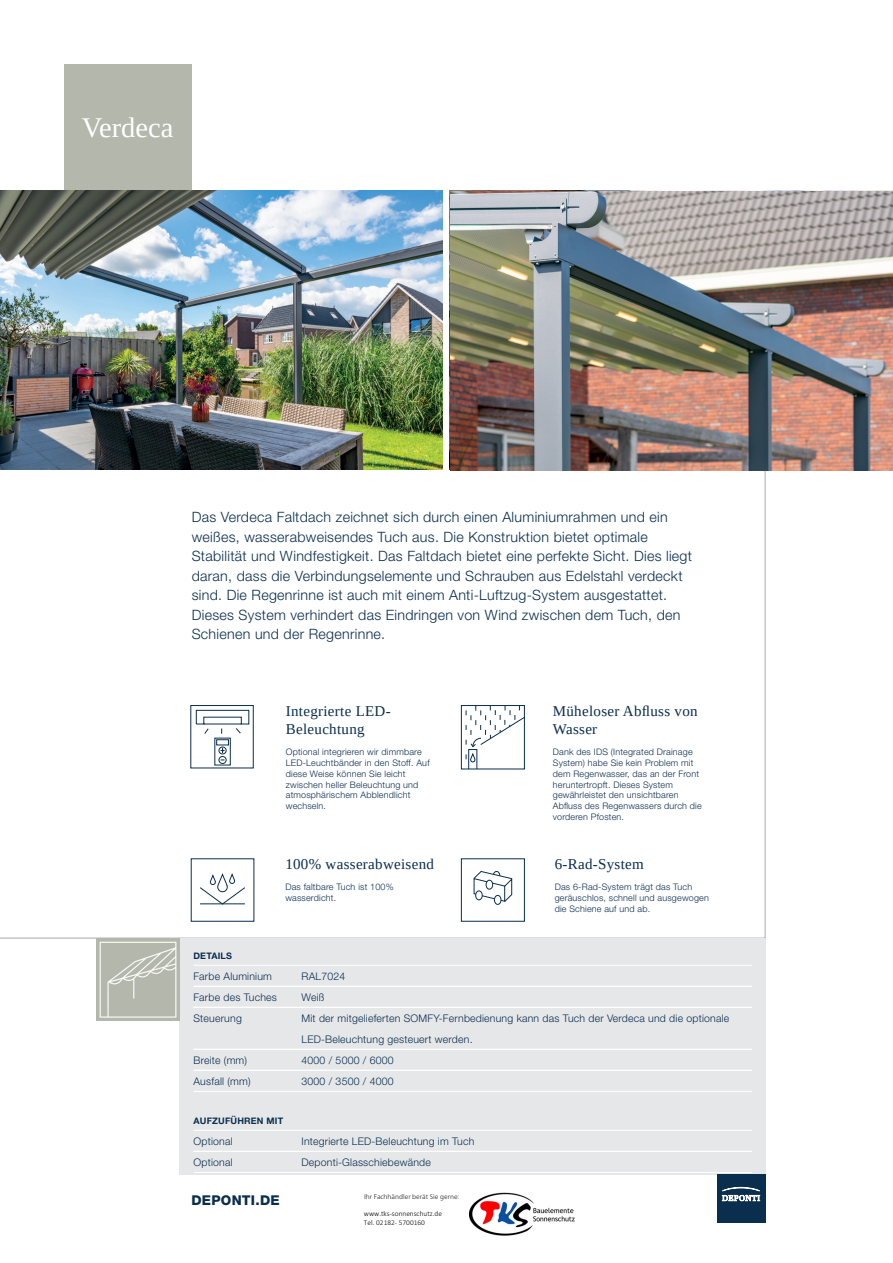
<style>
.page{position:relative;width:893px;height:1263px;background:#fff}
.page>*{position:absolute;margin:0;border:0;box-sizing:border-box;transform-origin:0 0}
.t1{font:28.5px "Tinos";color:#fff}
.t2{font:15px/18px "Tinos";letter-spacing:.02em;color:#0a2e4e}
.t3{font:300 14.25px/19.5px "Helvetica Neue LT Std";letter-spacing:.02em;color:#0a2e4e}
.t4{font:800 13.5px "Helvetica Neue LT Std";letter-spacing:.02em;color:#0a2e4e}
.t5{font:300 10.5px/21px "Helvetica Neue LT Std";letter-spacing:.02em;color:#0a2e4e}
.t6{font:300 9px/10.8px "Helvetica Neue LT Std";letter-spacing:.02em;color:#0a2e4e}
.t7{font:700 9px "Helvetica Neue LT Std";letter-spacing:.02em;color:#0a2e4e}
.t8{font:300 7.35px/8.9px "Calibri";color:#000}
.t9{font:300 6.75px "Frutiger Neue LTW1 G";color:#231f20}
</style>
<div class="page">
<svg style="left:0;top:469px;width:765px;height:469px"></svg>
<div style="left:64px;top:64px;width:127px;height:127px;background:#b4b7ac"></div>
<img style="left:0;top:191px;width:442px;height:278px">
<div style="left:214px;top:738px;width:17px;height:27px;border:1px solid #0a2e4e"></div>
<div style="left:216px;top:739px;width:13px;height:6px;border:1px solid #0a2e4e"></div>
<div style="left:219px;top:747px;width:8px;height:7px;border:1px solid #0a2e4e;border-radius:50%"></div>
<div style="left:219px;top:756px;width:8px;height:8px;border:1px solid #0a2e4e;border-radius:50%"></div>
<svg style="left:221px;top:749px;width:4px;height:3px"></svg>
<svg style="left:196px;top:709px;width:54px;height:25px"></svg>
<div style="left:190px;top:705px;width:64px;height:63px;border:1px solid #0a2e4e"></div>
<div style="left:461px;top:705px;width:64px;height:64px;border:1px solid #0a2e4e"></div>
<div style="left:468px;top:749px;width:9px;height:20px;border:1px solid #0a2e4e"></div>
<svg style="left:466px;top:705px;width:59px;height:58px"></svg>
<svg style="left:199px;top:873px;width:47px;height:32px"></svg>
<div style="left:461px;top:858px;width:64px;height:64px;border:1px solid #0a2e4e"></div>
<svg style="left:473px;top:871px;width:40px;height:31px"></svg>
<div style="left:476px;top:891px;width:6px;height:9px;background:#fff;border-radius:50%"></div>
<div style="left:475px;top:890px;width:8px;height:10px;border:1px solid #0a2e4e;border-radius:50%"></div>
<div style="left:494px;top:895px;width:7px;height:9px;background:#fff;border-radius:50%"></div>
<div style="left:494px;top:895px;width:7px;height:10px;border:1px solid #0a2e4e;border-radius:50%"></div>
<div style="left:486px;top:880px;width:7px;height:9px;background:#fff;border-radius:50%"></div>
<div style="left:486px;top:880px;width:7px;height:9px;border:1px solid #0a2e4e;border-radius:50%"></div>
<div style="left:179px;top:938px;width:587px;height:237px;background:#e6e7e9"></div>
<img style="left:97px;top:938px;width:83px;height:83px">
<div style="left:717px;top:1174px;width:48px;height:48px;background:#0a2e4e"></div>
<svg style="left:721px;top:1187px;width:39px;height:14px"></svg>
<hr style="left:193px;top:965px;width:559px;height:1px;background:#fff">
<hr style="left:193px;top:986px;width:559px;height:1px;background:#fff">
<hr style="left:193px;top:1007px;width:559px;height:1px;background:#fff">
<hr style="left:193px;top:1049px;width:559px;height:1px;background:#fff">
<hr style="left:193px;top:1070px;width:559px;height:1px;background:#fff">
<hr style="left:193px;top:1091px;width:559px;height:1px;background:#fff">
<hr style="left:193px;top:1130px;width:559px;height:1px;background:#fff">
<hr style="left:193px;top:1151px;width:559px;height:1px;background:#fff">
<hr style="left:193px;top:1172px;width:559px;height:1px;background:#fff">
<img style="left:451px;top:191px;width:442px;height:279px">
<img style="left:470px;top:1192px;width:104px;height:44px">
<h1 class="t1" style="left:82px;top:109px;width:93px">Verdeca</h1>
<p class="t3" style="left:192px;top:507px;width:502px">Das Verdeca Faltdach zeichnet sich durch einen Aluminiumrahmen und ein weißes, wasserabweisendes Tuch aus. Die Konstruktion bietet optimale Stabilität und Windfestigkeit. Das Faltdach bietet eine perfekte Sicht. Dies liegt daran, dass die Verbindungselemente und Schrauben aus Edelstahl verdeckt sind. Die Regenrinne ist auch mit einem Anti-Luftzug-System ausgestattet.<br>Dieses System verhindert das Eindringen von Wind zwischen dem Tuch, den Schienen und der Regenrinne.</p>
<h2 class="t2" style="left:286px;top:701px;width:106px">Integrierte LED-<br>Beleuchtung</h2>
<p class="t6" style="left:286px;top:746px;width:145px">Optional integrieren wir dimmbare<br>LED-Leuchtbänder in den Stoff. Auf diese Weise können Sie leicht zwischen heller Beleuchtung und atmosphärischem Abblendlicht wechseln.</p>
<h2 class="t2" style="left:285px;top:855px;width:150px">100% wasserabweisend</h2>
<p class="t6" style="left:285px;top:882px;width:110px">Das faltbare Tuch ist 100% wasserdicht.</p>
<h2 class="t2" style="left:553px;top:701px;width:146px">Müheloser Abfluss von<br>Wasser</h2>
<p class="t6" style="left:553px;top:746px;width:150px">Dank des IDS (Integrated Drainage<br>System) habe Sie kein Problem mit dem Regenwasser, das an der Front heruntertropft. Dieses System gewährleistet den unsichtbaren<br>Abfluss des Regenwassers durch die vorderen Pfosten.</p>
<h2 class="t2" style="left:555px;top:854px;width:91px">6-Rad-System</h2>
<p class="t6" style="left:555px;top:881px;width:156px">Das 6-Rad-System trägt das Tuch geräuschlos, schnell und ausgewogen die Schiene auf und ab.</p>
<p class="t7" style="left:193px;top:950px;width:40px">DETAILS</p>
<p class="t5" style="left:193px;top:965px;width:80px">Farbe Aluminium</p>
<p class="t5" style="left:301px;top:965px;width:45px">RAL7024</p>
<p class="t5" style="left:193px;top:986px;width:85px">Farbe des Tuches</p>
<p class="t5" style="left:301px;top:986px;width:24px">Weiß</p>
<p class="t5" style="left:193px;top:1007px;width:50px">Steuerung</p>
<p class="t5" style="left:301px;top:1007px;width:429px">Mit der mitgelieferten SOMFY-Fernbedienung kann das Tuch der Verdeca und die optionale<br>LED-Beleuchtung gesteuert werden.</p>
<p class="t5" style="left:193px;top:1049px;width:55px">Breite (mm)</p>
<p class="t5" style="left:301px;top:1049px;width:94px">4000 / 5000 / 6000</p>
<p class="t5" style="left:193px;top:1070px;width:59px">Ausfall (mm)</p>
<p class="t5" style="left:301px;top:1070px;width:94px">3000 / 3500 / 4000</p>
<p class="t7" style="left:193px;top:1115px;width:91px">AUFZUFÜHREN MIT</p>
<p class="t5" style="left:193px;top:1130px;width:41px">Optional</p>
<p class="t5" style="left:301px;top:1130px;width:174px">Integrierte LED-Beleuchtung im Tuch</p>
<p class="t5" style="left:193px;top:1151px;width:41px">Optional</p>
<p class="t5" style="left:301px;top:1151px;width:131px">Deponti-Glasschiebewände</p>
<p class="t9" style="left:364px;top:1192px;width:97px">Ihr Fachhändler berät Sie gerne:</p>
<p class="t8" style="left:364px;top:1209px;width:80px">www.tks-sonnenschutz.de<br>Tel. 02182- 5700160</p>
<h3 class="t4" style="left:191px;top:1192px;width:90px">DEPONTI.DE</h3>
</div>
